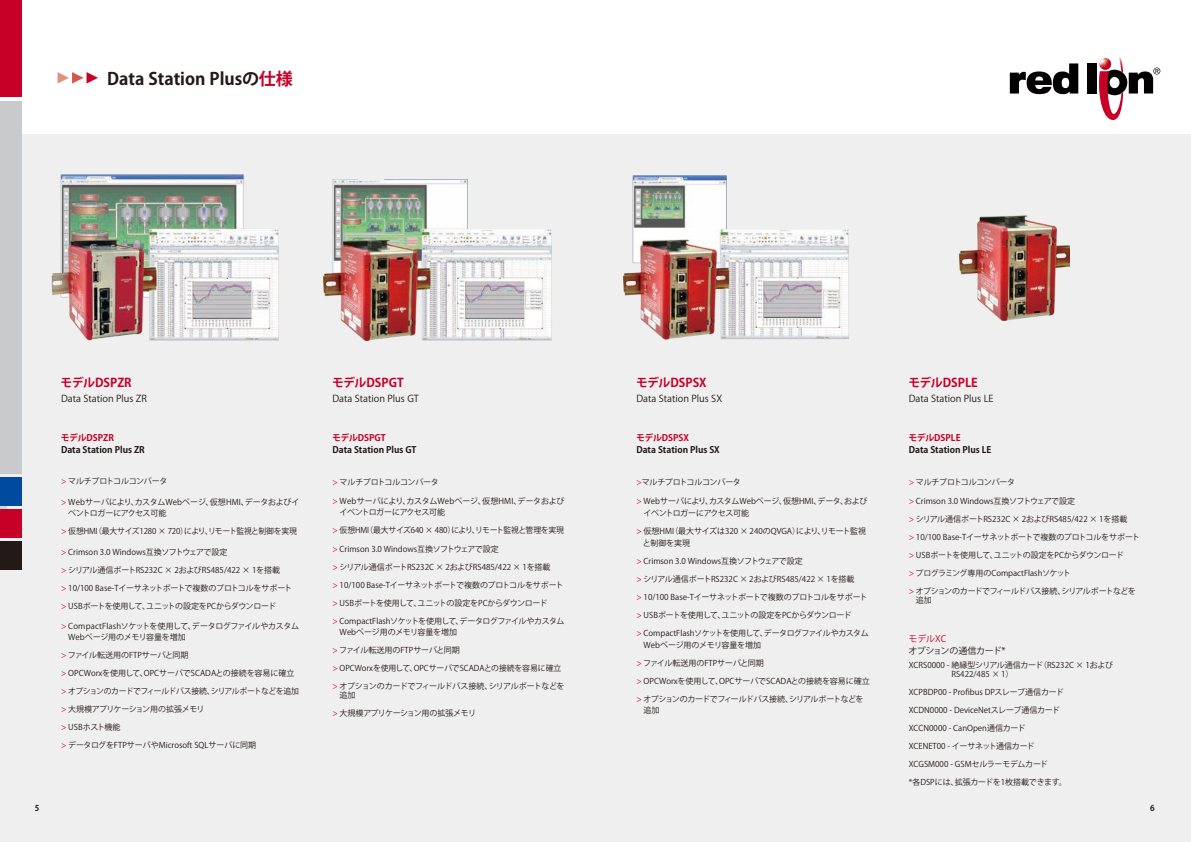
<style>
.page{position:relative;width:1191px;height:842px;background:#fff}
.page>*{position:absolute;margin:0;border:0;box-sizing:border-box;transform-origin:0 0}
.t1{font:700 17px "Koz Go Pro";color:#231916}
.t2{font:700 12px "Koz Go Pro";color:#c70027}
.t3{font:9.5px "Koz Go Pro";color:#231916}
.t4{font:700 9px "Koz Go Pro";color:#231916}
.t5{font:700 9px "Koz Go Pro";color:#c70027}
.t6{font:9px "Koz Go Pro";letter-spacing:-.03em;color:#231916}
.t7{font:9px "Koz Go Pro";letter-spacing:-.005em;color:#c70027}
.t8{font:8px/11px "Koz Go Pro";letter-spacing:-.01em;color:#231916}
.t9{font:8px "Koz Go Pro";letter-spacing:-.03em;color:#231916}
.t10{font:8px/9px "Koz Go Pro";letter-spacing:-.035em;color:#231916}
.t11{font:8px/11px "Koz Go Pro";letter-spacing:-.06em;color:#231916}
.t12{font:8px "Koz Go Pro";letter-spacing:-.04em;color:#231916}
.t13{font:8px "Koz Go Pro";letter-spacing:-.05em;color:#231916}
.t14{font:700 8px "Koz Go Pro";color:#231916}
.s1{color:#c70027}
</style>
<div class="page">
<div style="left:0;top:134px;width:1191px;height:708px;background:#efeff0"></div>
<div style="left:0;top:506px;width:6px;height:10px;background:#d5d5d6"></div>
<img style="left:623px;top:175px;width:226px;height:165px">
<img style="left:324px;top:179px;width:228px;height:162px">
<img style="left:959px;top:216px;width:110px;height:105px">
<svg style="left:1009px;top:63px;width:69px;height:31px"></svg>
<div style="left:1087px;top:63px;width:10px;height:31px;background:#020001"></div>
<svg style="left:1099px;top:57px;width:61px;height:63px"></svg>
<img style="left:51px;top:174px;width:228px;height:167px">
<svg style="left:58px;top:72px;width:40px;height:12px"></svg>
<div style="left:0;top:101px;width:22px;height:372px;background:#c9cacb"></div>
<div style="left:0;top:0;width:22px;height:97px;background:#c70027"></div>
<div style="left:0;top:541px;width:22px;height:28px;background:#231916"></div>
<div style="left:0;top:509px;width:22px;height:29px;background:#c70027"></div>
<div style="left:0;top:477px;width:22px;height:28px;background:#004a9f"></div>
<h1 class="t1" style="left:107px;top:68px;width:187px">Data Station Plusの<span class="s1">仕様</span></h1>
<h2 class="t2" style="left:61px;top:375px;width:73px">モデルDSPZR</h2>
<p class="t3" style="left:61px;top:392px;width:88px">Data Station Plus ZR</p>
<p class="t5" style="left:61px;top:431px;width:55px">モデルDSPZR</p>
<p class="t4" style="left:61px;top:443px;width:85px">Data Station Plus ZR</p>
<p class="t10" style="left:61px;top:477px;width:108px"><span class="s1">&gt;</span> マルチプロトコルコンバータ</p>
<p class="t8" style="left:68px;top:497px;width:233px;text-indent:-7px"><span class="s1">&gt;</span> Webサーバにより、カスタムWebページ、仮想HMI、データおよびイベントロガーにアクセス可能</p>
<p class="t8" style="left:61px;top:526px;width:237px"><span class="s1">&gt;</span> 仮想HMI（最大サイズ1280 × 720）により、リモート監視と制御を実現</p>
<p class="t8" style="left:61px;top:547px;width:168px"><span class="s1">&gt;</span> Crimson 3.0 Windows互換ソフトウェアで設定</p>
<p class="t8" style="left:61px;top:565px;width:221px"><span class="s1">&gt;</span> シリアル通信ポートRS232C × 2およびRS485/422 × 1を搭載</p>
<p class="t8" style="left:61px;top:583px;width:233px"><span class="s1">&gt;</span> 10/100 Base-Tイーサネットポートで複数のプロトコルをサポート</p>
<p class="t9" style="left:61px;top:601px;width:216px"><span class="s1">&gt;</span> USBポートを使用して、ユニットの設定をPCからダウンロード</p>
<p class="t8" style="left:68px;top:621px;width:232px;text-indent:-7px"><span class="s1">&gt;</span> CompactFlashソケットを使用して、データログファイルやカスタム<br>Webページ用のメモリ容量を増加</p>
<p class="t8" style="left:61px;top:650px;width:129px"><span class="s1">&gt;</span> ファイル転送用のFTPサーバと同期</p>
<p class="t8" style="left:61px;top:668px;width:235px"><span class="s1">&gt;</span> OPCWorxを使用して、OPCサーバでSCADAとの接続を容易に確立</p>
<p class="t13" style="left:61px;top:686px;width:239px"><span class="s1">&gt;</span> オプションのカードでフィールドバス接続、シリアルポートなどを追加</p>
<p class="t12" style="left:61px;top:704px;width:145px"><span class="s1">&gt;</span> 大規模アプリケーション用の拡張メモリ</p>
<p class="t8" style="left:61px;top:722px;width:61px"><span class="s1">&gt;</span> USBホスト機能</p>
<p class="t8" style="left:61px;top:740px;width:197px"><span class="s1">&gt;</span> データログをFTPサーバやMicrosoft SQLサーバに同期</p>
<h2 class="t2" style="left:332px;top:375px;width:73px">モデルDSPGT</h2>
<p class="t3" style="left:332px;top:392px;width:88px">Data Station Plus GT</p>
<p class="t5" style="left:332px;top:431px;width:55px">モデルDSPGT</p>
<p class="t4" style="left:332px;top:443px;width:86px">Data Station Plus GT</p>
<p class="t10" style="left:332px;top:478px;width:108px"><span class="s1">&gt;</span> マルチプロトコルコンバータ</p>
<p class="t8" style="left:339px;top:496px;width:226px;text-indent:-7px"><span class="s1">&gt;</span> Webサーバにより、カスタムWebページ、仮想HMI、データおよびイベントロガーにアクセス可能</p>
<p class="t8" style="left:332px;top:525px;width:233px"><span class="s1">&gt;</span> 仮想HMI（最大サイズ640 × 480）により、リモート監視と管理を実現</p>
<p class="t8" style="left:332px;top:544px;width:168px"><span class="s1">&gt;</span> Crimson 3.0 Windows互換ソフトウェアで設定</p>
<p class="t8" style="left:332px;top:562px;width:220px"><span class="s1">&gt;</span> シリアル通信ポートRS232C × 2およびRS485/422 × 1を搭載</p>
<p class="t8" style="left:332px;top:580px;width:233px"><span class="s1">&gt;</span> 10/100 Base-Tイーサネットポートで複数のプロトコルをサポート</p>
<p class="t9" style="left:332px;top:598px;width:216px"><span class="s1">&gt;</span> USBポートを使用して、ユニットの設定をPCからダウンロード</p>
<p class="t8" style="left:340px;top:616px;width:226px;text-indent:-7px"><span class="s1">&gt;</span> CompactFlashソケットを使用して、データログファイルやカスタム<br>Webページ用のメモリ容量を増加</p>
<p class="t8" style="left:332px;top:645px;width:129px"><span class="s1">&gt;</span> ファイル転送用のFTPサーバと同期</p>
<p class="t8" style="left:332px;top:663px;width:230px"><span class="s1">&gt;</span> OPCWorxを使用して、OPCサーバでSCADAとの接続を容易に確立</p>
<p class="t10" style="left:339px;top:682px;width:227px;text-indent:-7px"><span class="s1">&gt;</span> オプションのカードでフィールドバス接続、シリアルポートなどを追加</p>
<p class="t12" style="left:332px;top:708px;width:145px"><span class="s1">&gt;</span> 大規模アプリケーション用の拡張メモリ</p>
<h2 class="t2" style="left:636px;top:375px;width:72px">モデルDSPSX</h2>
<p class="t3" style="left:636px;top:392px;width:87px">Data Station Plus SX</p>
<p class="t5" style="left:636px;top:431px;width:54px">モデルDSPSX</p>
<p class="t4" style="left:636px;top:443px;width:85px">Data Station Plus SX</p>
<p class="t10" style="left:636px;top:478px;width:106px"><span class="s1">&gt;</span>マルチプロトコルコンバータ</p>
<p class="t8" style="left:643px;top:495px;width:225px;line-height:12px;text-indent:-7px"><span class="s1">&gt;</span> Webサーバにより、カスタムWebページ、仮想HMI、データ、およびイベントロガーにアクセス可能</p>
<p class="t8" style="left:643px;top:525px;width:225px;line-height:12px;text-indent:-7px"><span class="s1">&gt;</span> 仮想HMI（最大サイズは320 × 240のQVGA）により、リモート監視と制御を実現</p>
<p class="t8" style="left:636px;top:556px;width:168px"><span class="s1">&gt;</span> Crimson 3.0 Windows互換ソフトウェアで設定</p>
<p class="t8" style="left:636px;top:574px;width:220px"><span class="s1">&gt;</span> シリアル通信ポートRS232C × 2およびRS485/422 × 1を搭載</p>
<p class="t8" style="left:636px;top:592px;width:233px"><span class="s1">&gt;</span> 10/100 Base-Tイーサネットポートで複数のプロトコルをサポート</p>
<p class="t9" style="left:636px;top:610px;width:216px"><span class="s1">&gt;</span> USBポートを使用して、ユニットの設定をPCからダウンロード</p>
<p class="t8" style="left:643px;top:627px;width:227px;line-height:12px;text-indent:-7px"><span class="s1">&gt;</span> CompactFlashソケットを使用して、データログファイルやカスタム<br>Webページ用のメモリ容量を増加</p>
<p class="t8" style="left:636px;top:658px;width:129px"><span class="s1">&gt;</span> ファイル転送用のFTPサーバと同期</p>
<p class="t8" style="left:636px;top:676px;width:235px"><span class="s1">&gt;</span> OPCWorxを使用して、OPCサーバでSCADAとの接続を容易に確立</p>
<p class="t11" style="left:643px;top:694px;width:221px;text-indent:-7px"><span class="s1">&gt;</span> オプションのカードでフィールドバス接続、シリアルポートなどを追加</p>
<h2 class="t2" style="left:908px;top:375px;width:71px">モデルDSPLE</h2>
<p class="t3" style="left:908px;top:392px;width:86px">Data Station Plus LE</p>
<p class="t5" style="left:908px;top:431px;width:54px">モデルDSPLE</p>
<p class="t4" style="left:908px;top:443px;width:84px">Data Station Plus LE</p>
<p class="t10" style="left:908px;top:478px;width:108px"><span class="s1">&gt;</span> マルチプロトコルコンバータ</p>
<p class="t8" style="left:908px;top:496px;width:168px"><span class="s1">&gt;</span> Crimson 3.0 Windows互換ソフトウェアで設定</p>
<p class="t8" style="left:908px;top:514px;width:220px"><span class="s1">&gt;</span> シリアル通信ポートRS232C × 2およびRS485/422 × 1を搭載</p>
<p class="t8" style="left:908px;top:532px;width:233px"><span class="s1">&gt;</span> 10/100 Base-Tイーサネットポートで複数のプロトコルをサポート</p>
<p class="t9" style="left:908px;top:550px;width:216px"><span class="s1">&gt;</span> USBポートを使用して、ユニットの設定をPCからダウンロード</p>
<p class="t8" style="left:908px;top:568px;width:164px"><span class="s1">&gt;</span> プログラミング専用のCompactFlashソケット</p>
<p class="t11" style="left:915px;top:587px;width:221px;line-height:9px;text-indent:-7px"><span class="s1">&gt;</span> オプションのカードでフィールドバス接続、シリアルポートなどを追加</p>
<p class="t7" style="left:908px;top:633px;width:39px">モデルXC</p>
<p class="t6" style="left:908px;top:645px;width:99px">オプションの通信カード*</p>
<p class="t8" style="left:951px;top:661px;width:163px;line-height:9px;text-indent:-43px">XCRS0000 - 絶縁型シリアル通信カード（RS232C × 1および<br>RS422/485 × 1）</p>
<p class="t8" style="left:908px;top:687px;width:157px">XCPBDP00 - Profibus DPスレーブ通信カード</p>
<p class="t8" style="left:908px;top:705px;width:153px">XCDN0000 - DeviceNetスレーブ通信カード</p>
<p class="t8" style="left:908px;top:723px;width:118px">XCCN0000 - CanOpen通信カード</p>
<p class="t8" style="left:908px;top:741px;width:127px">XCENET00 - イーサネット通信カード</p>
<p class="t8" style="left:908px;top:759px;width:141px">XCGSM000 - GSMセルラーモデムカード</p>
<p class="t8" style="left:908px;top:777px;width:160px">*各DSPには、拡張カードを1枚搭載できます。</p>
<p class="t14" style="left:35px;top:803px;width:6px">5</p>
<p class="t14" style="left:1150px;top:803px;width:6px">6</p>
</div>
